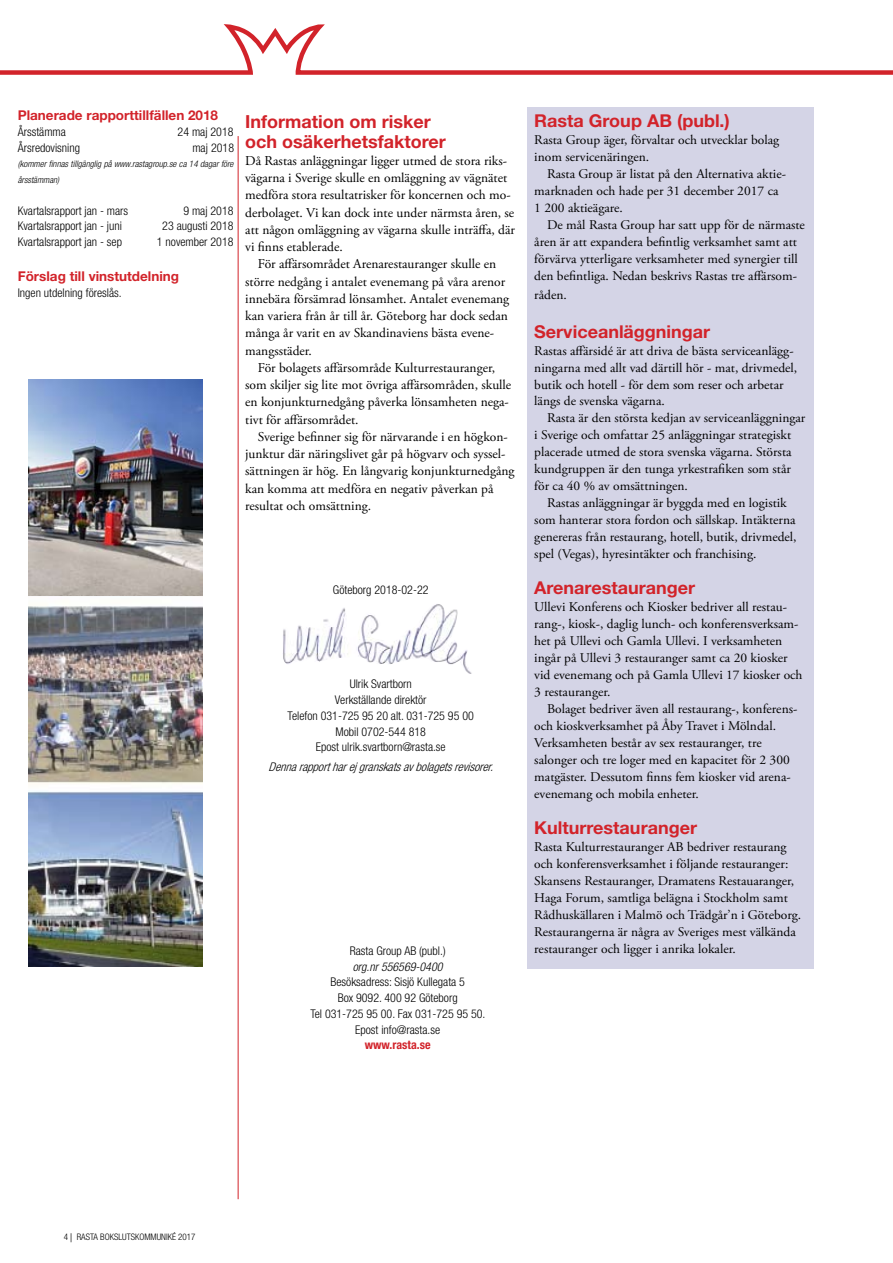
<style>
.page{position:relative;width:893px;height:1263px;background:#fff}
.page>*{position:absolute;margin:0;border:0;box-sizing:border-box;transform-origin:0 0}
.t1{font:700 18px/19.5px "Helvetica Neue LT Std";color:#d2232a}
.t2{font:700 17.7px "Helvetica Neue LT Std";color:#d2232a}
.t3{font:13.5px/17.2px "Adobe Garamond Pro";color:#000}
.t4{font:700 13.5px "Helvetica Neue LT Std";color:#d2232a}
.t5{font:13.2px/17px "Adobe Garamond Pro";color:#000}
.t6{font:300 condensed 12px/15.8px "Helvetica Neue LT Std";color:#000;text-align:center}
.t7{font:italic 300 condensed 12px "Helvetica Neue LT Std";color:#000}
.t8{font:italic 300 condensed 12px "Helvetica Neue LT Std";color:#000}
.t9{font:700 condensed 12px "Helvetica Neue LT Std";color:#d2232a}
.t10{font:italic 300 condensed 9px/15.8px "Helvetica Neue LT Std";color:#000}
.t11{font:300 condensed 9px "Helvetica Neue LT Std";color:#000}
.s1{font-family:"Myriad Pro";font-weight:400;font-stretch:normal}
</style>
<div class="page">
<div style="left:527px;top:108px;width:287px;height:861px;background:#d4d4e6"></div>
<hr style="left:238px;top:136px;width:1px;height:1063px;background:#d2232a">
<svg style="left:0;top:24px;width:893px;height:51px"></svg>
<img style="left:28px;top:413px;width:174px;height:553px">
<img style="left:29px;top:379px;width:173px;height:217px">
<img style="left:283px;top:604px;width:189px;height:70px">
<p class="t4" style="left:18px;top:107px;width:202px">Planerade rapporttillfällen 2018</p>
<p class="t6" style="left:18px;top:124px;width:50px">Årsstämma</p>
<p class="t6" style="left:178px;top:124px;width:57px">24 maj 2018</p>
<p class="t6" style="left:18px;top:139px;width:64px">Årsredovisning</p>
<p class="t6" style="left:192px;top:139px;width:43px">maj 2018</p>
<p class="t10" style="left:18px;top:157px;width:217px">(kommer finnas tillgänglig på www.rastagroup.se ca 14 dagar före årsstämman)</p>
<p class="t6" style="left:18px;top:202px;width:112px">Kvartalsrapport jan - mars</p>
<p class="t6" style="left:183px;top:202px;width:52px">9 maj 2018</p>
<p class="t6" style="left:18px;top:218px;width:106px">Kvartalsrapport jan - juni</p>
<p class="t6" style="left:162px;top:218px;width:73px">23 augusti 2018</p>
<p class="t6" style="left:18px;top:234px;width:106px">Kvartalsrapport jan - sep</p>
<p class="t6" style="left:157px;top:234px;width:78px">1 november 2018</p>
<p class="t4" style="left:18px;top:268px;width:163px">Förslag till vinstutdelning</p>
<p class="t6" style="left:18px;top:285px;width:106px">Ingen utdelning föreslås.</p>
<h1 class="t1" style="left:245px;top:111px;width:202px">Information om risker och osäkerhetsfaktorer</h1>
<p class="t3" style="left:245px;top:152px;width:271px">Då Rastas anläggningar ligger utmed de stora riks&shy;vägarna i Sverige skulle en omläggning av vägnätet medföra stora resultatrisker för koncernen och mo&shy;derbolaget. Vi kan dock inte under närmsta åren, se att någon omläggning av vägarna skulle inträffa, där vi finns etablerade.</p>
<p class="t3" style="left:245px;top:256px;width:266px;text-indent:13px">För affärsområdet Arenarestauranger skulle en större nedgång i antalet evenemang på våra arenor innebära försämrad lönsamhet. Antalet evenemang kan variera från år till år. Göteborg har dock sedan många år varit en av Skandinaviens bästa evene&shy;mangsstäder.</p>
<p class="t3" style="left:245px;top:359px;width:268px;text-indent:13px">För bolagets affärsområde Kulturrestauranger, som skiljer sig lite mot övriga affärsområden, skulle en konjunkturnedgång påverka lönsamheten nega&shy;tivt för affärsområdet.</p>
<p class="t3" style="left:245px;top:428px;width:271px;text-indent:13px">Sverige befinner sig för närvarande i en högkon&shy;junktur där näringslivet går på högvarv och syssel&shy;sättningen är hög. En långvarig konjunkturnedgång kan komma att medföra en negativ påverkan på resultat och omsättning.</p>
<p class="t6" style="left:333px;top:582px;width:97px">Göteborg 2018-02-22</p>
<p class="t6" style="left:288px;top:676px;width:188px">Ulrik Svartborn<br>Verkställande direktör<br>Telefon 031-725 95 20 alt. 031-725 95 00<br>Mobil 0702-544 818<br>Epost ulrik.svartborn@rasta.se</p>
<p class="t7" style="left:269px;top:760px;width:230px">Dennarapportharej granskatsavbolagetsrevisorer.</p>
<p class="t6" style="left:350px;top:943px;width:97px">Rasta Group AB (publ.)</p>
<p class="t8" style="left:353px;top:959px;width:91px">org.nr 556569-0400</p>
<p class="t6" style="left:310px;top:974px;width:177px">Besöksadress: Sisjö Kullegata 5<br>Box 9092. 400 92 Göteborg<br>Tel 031-725 95 00. Fax 031-725 95 50.<br>Epost info@rasta.se</p>
<p class="t9" style="left:365px;top:1038px;width:67px">www.rasta.se</p>
<h2 class="t2" style="left:534px;top:110px;width:197px">Rasta Group AB (publ.)</h2>
<p class="t5" style="left:534px;top:132px;width:246px">Rasta Group äger, förvaltar och utvecklar bolag inom servicenäringen.</p>
<p class="t5" style="left:534px;top:166px;width:253px;text-indent:13px">Rasta Group är listat på den Alternativa aktie&shy;marknaden och hade per 31 december 2017 ca<br>1 200 aktieägare.</p>
<p class="t5" style="left:534px;top:217px;width:272px;text-indent:13px">De mål Rasta Group har satt upp för de närmaste åren är att expandera befintlig verksamhet samt att förvärva ytterligare verksamheter med synergier till den befintliga. Nedan beskrivs Rastas tre affärsom-</p>
<p class="t5" style="left:534px;top:287px;width:34px">råden.</p>
<h2 class="t2" style="left:534px;top:320px;width:177px">Serviceanläggningar</h2>
<p class="t5" style="left:534px;top:342px;width:264px">Rastas affärsidé är att driva de bästa serviceanlägg&shy;ningarna med allt vad därtill hör - mat, drivmedel, butik och hotell - för dem som reser och arbetar längs de svenska vägarna.</p>
<p class="t5" style="left:534px;top:410px;width:273px;text-indent:13px">Rasta är den största kedjan av serviceanläggningar i Sverige och omfattar 25 anläggningar strategiskt placerade utmed de stora svenska vägarna. Största kundgruppen är den tunga yrkestrafiken som står för ca 40 % av omsättningen.</p>
<p class="t5" style="left:534px;top:495px;width:264px;text-indent:13px">Rastas anläggningar är byggda med en logistik som hanterar stora fordon och sällskap. Intäkterna genereras från restaurang, hotell, butik, drivmedel, spel (Vegas), hyresintäkter och franchising.</p>
<h2 class="t2" style="left:534px;top:577px;width:162px">Arenarestauranger</h2>
<p class="t5" style="left:534px;top:599px;width:270px">Ullevi Konferens och Kiosker bedriver all restau&shy;rang-, kiosk-, daglig lunch- och konferensverksam&shy;het på Ullevi och Gamla Ullevi. I verksamheten ingår på Ullevi 3 restauranger samt ca 20 kiosker vid evenemang och på Gamla Ullevi 17 kiosker och 3 restauranger.</p>
<p class="t5" style="left:534px;top:701px;width:265px;text-indent:13px">Bolaget bedriver även all restaurang-, konferens&shy;och kioskverksamhet på Åby Travet i Mölndal.<br>Verksamheten består av sex restauranger, tre salonger och tre loger med en kapacitet för 2 300 matgäster. Dessutom finns fem kiosker vid arena&shy;evenemang och mobila enheter.</p>
<h2 class="t2" style="left:534px;top:816px;width:164px">Kulturrestauranger</h2>
<p class="t5" style="left:534px;top:839px;width:268px">Rasta Kulturrestauranger AB bedriver restaurang och konferensverksamhet i följande restauranger:<br>Skansens Restauranger, Dramatens Restauaranger, Haga Forum, samtliga belägna i Stockholm samt Rådhuskällaren i Malmö och Trädgår’n i Göteborg.<br>Restaurangerna är några av Sveriges mest välkända restauranger och ligger i anrika lokaler.</p>
<p class="t11" style="left:64px;top:1232px;width:133px">4 <span class="s1">|</span> RASTA BOKSLUTSKOMMUNIKÉ 2017</p>
</div>
